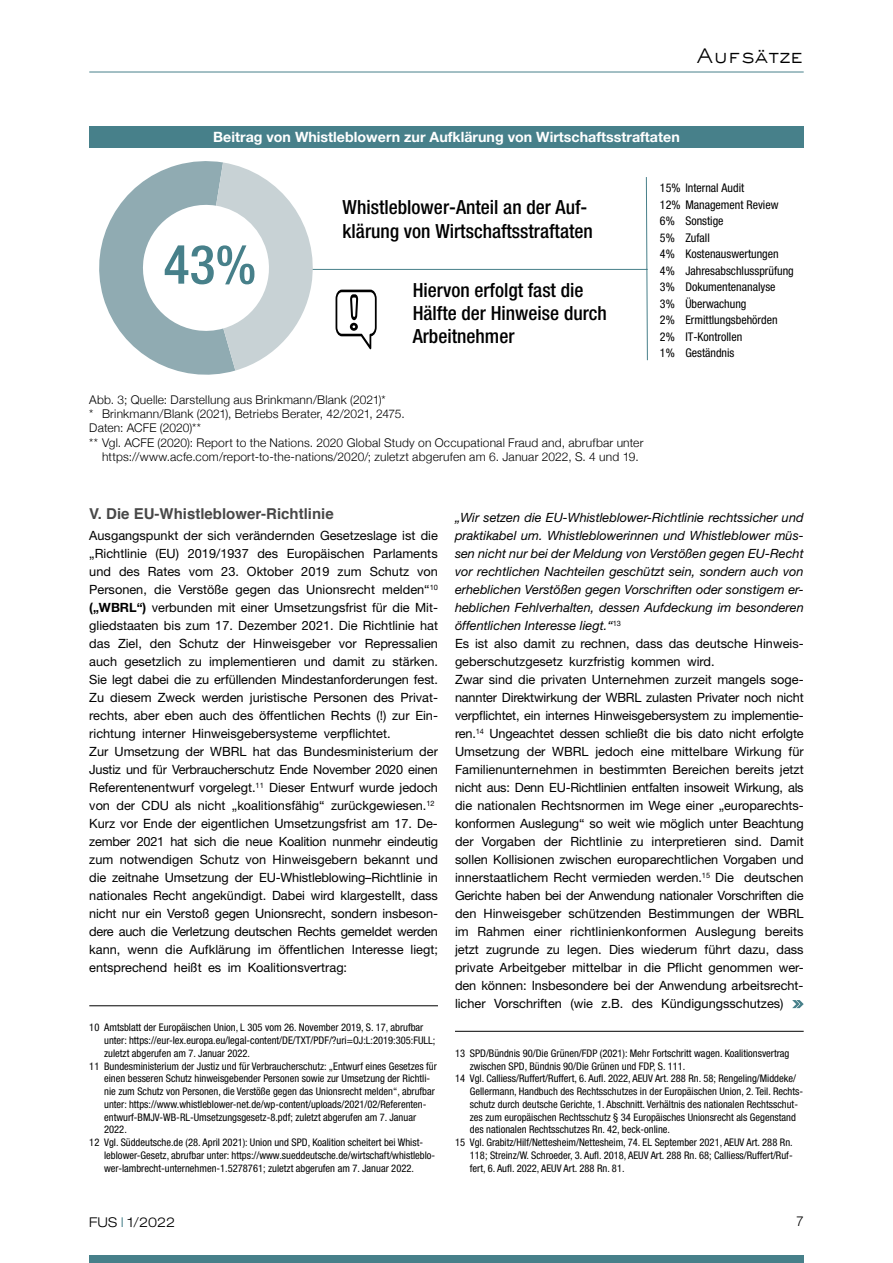
<style>
.page{position:relative;width:893px;height:1263px;background:#fff}
.page>*{position:absolute;margin:0;border:0;box-sizing:border-box;transform-origin:0 0}
.t1{font:500 condensed 54px "Helvetica Neue";color:#47808a}
.t2{font:500 condensed 19.5px/23.4px "Helvetica Neue";color:#000}
.t3{font:300 19.5px "AT Sackers Gothic";color:#000}
.t4{font:700 15px "Helvetica";color:#484848}
.t5{font:700 14.25px "Helvetica Neue";color:#fff}
.t6{font:300 expanded 13.5px "Helvetica Neue";color:#000}
.t7{font:300 13.5px "Helvetica";color:#000}
.t8{font:12.75px/18px "Helvetica Neue";color:#000}
.t9{font:300 12px "Helvetica Neue";letter-spacing:.015em;color:#000}
.t10{font:condensed 12px/16.5px "Helvetica Neue";color:#000}
.t11{font:condensed 10.5px "Helvetica Neue";color:#000}
.s1{font-weight:700}
.s2{font-style:italic}
.s3{color:#47808a}
</style>
<div class="page">
<hr style="left:89px;top:72px;width:715px;height:1px;background:#47808a">
<div style="left:89px;top:1255px;width:715px;height:8px;background:#47808a"></div>
<svg style="left:792px;top:1000px;width:12px;height:8px"></svg>
<hr style="left:89px;top:1005px;width:349px;height:1px;background:#000">
<hr style="left:455px;top:1031px;width:349px;height:1px;background:#000">
<div style="left:89px;top:126px;width:715px;height:21px;background:#47808a"></div>
<svg style="left:321px;top:177px;width:327px;height:184px"></svg>
<svg style="left:99px;top:161px;width:222px;height:214px"></svg>
<svg style="left:336px;top:290px;width:41px;height:59px"></svg>
<h2 class="t3" style="left:697px;top:42px;width:108px">Aufsätze</h2>
<p class="t5" style="left:213px;top:128px;width:468px">Beitrag von Whistleblowern zur Aufklärung von Wirtschaftsstraftaten</p>
<h1 class="t1" style="left:164px;top:232px;width:94px">43%</h1>
<h2 class="t2" style="left:343px;top:195px;width:252px">Whistleblower-Anteil an der Auf&shy;klärung von Wirtschaftsstraftaten</h2>
<h2 class="t2" style="left:413px;top:278px;width:196px">Hiervon erfolgt fast die<br>Hälfte der Hinweise durch<br>Arbeitnehmer</h2>
<p class="t9" style="left:89px;top:392px;width:298px">Abb. 3; Quelle: Darstellung aus Brinkmann/Blank (2021)*</p>
<p class="t9" style="left:89px;top:406px;width:317px">* Brinkmann/Blank (2021), Betriebs Berater, 42/2021, 2475.</p>
<p class="t9" style="left:89px;top:421px;width:113px">Daten: ACFE (2020)**</p>
<p class="t9" style="left:89px;top:435px;width:556px">** Vgl. ACFE (2020): Report to the Nations. 2020 Global Study on Occupational Fraud and, abrufbar unter</p>
<p class="t9" style="left:102px;top:449px;width:538px">https://www.acfe.com/report-to-the-nations/2020/; zuletzt abgerufen am 6. Januar 2022, S. 4 und 19.</p>
<p class="t10" style="left:660px;top:180px;width:135px">15% Internal Audit<br>12% Management Review<br>6% Sonstige<br>5% Zufall<br>4% Kostenauswertungen<br>4% Jahresabschlussprüfung<br>3% Dokumentenanalyse<br>3% Überwachung<br>2% Ermittlungsbehörden<br>2% IT-Kontrollen<br>1% Geständnis</p>
<p class="t4" style="left:89px;top:502px;width:246px">V. Die EU-Whistleblower-Richtlinie</p>
<p class="t8" style="left:89px;top:526px;width:350px">Ausgangspunkt der sich verändernden Gesetzeslage ist die „Richtlinie (EU) 2019/1937 des Europäischen Parlaments und des Rates vom 23. Oktober 2019 zum Schutz von Personen, die Verstöße gegen das Unionsrecht melden“<sup>10 </sup><span class="s1">(„WBRL“)</span> verbunden mit einer Umsetzungsfrist für die Mit&shy;gliedstaaten bis zum 17. Dezember 2021. Die Richtlinie hat das Ziel, den Schutz der Hinweisgeber vor Repressalien auch gesetzlich zu implementieren und damit zu stärken.<br>Sie legt dabei die zu erfüllenden Mindestanforderungen fest.<br>Zu diesem Zweck werden juristische Personen des Privat&shy;rechts, aber eben auch des öffentlichen Rechts (!) zur Ein&shy;richtung interner Hinweisgebersysteme verpflichtet.<br>Zur Umsetzung der WBRL hat das Bundesministerium der Justiz und für Verbraucherschutz Ende November 2020 einen Referentenentwurf vorgelegt.<sup>11</sup> Dieser Entwurf wurde jedoch von der CDU als nicht „koalitionsfähig“ zurückgewiesen.<sup>12<br></sup>Kurz vor Ende der eigentlichen Umsetzungsfrist am 17. De&shy;zember 2021 hat sich die neue Koalition nunmehr eindeutig zum notwendigen Schutz von Hinweisgebern bekannt und die zeitnahe Umsetzung der EU-Whistleblowing–Richtlinie in nationales Recht angekündigt. Dabei wird klargestellt, dass nicht nur ein Verstoß gegen Unionsrecht, sondern insbeson&shy;dere auch die Verletzung deutschen Rechts gemeldet werden kann, wenn die Aufklärung im öffentlichen Interesse liegt; entsprechend heißt es im Koalitionsvertrag:</p>
<p class="t11" style="left:89px;top:1021px;width:336px">10 Amtsblatt der Europäischen Union, L 305 vom 26. November 2019, S. 17, abrufbar</p>
<p class="t11" style="left:104px;top:1034px;width:333px">unter: https://eur-lex.europa.eu/legal-content/DE/TXT/PDF/?uri=OJ:L:2019:305:FULL;</p>
<p class="t11" style="left:104px;top:1047px;width:147px">zuletzt abgerufen am 7. Januar 2022.</p>
<p class="t11" style="left:89px;top:1060px;width:349px">11 Bundesministerium der Justiz und für Verbraucherschutz: „Entwurf eines Gesetzes für</p>
<p class="t11" style="left:104px;top:1072px;width:328px">einen besseren Schutz hinweisgebender Personen sowie zur Umsetzung der Richtli-</p>
<p class="t11" style="left:104px;top:1085px;width:332px">nie zum Schutz von Personen, die Verstöße gegen das Unionsrecht melden“, abrufbar</p>
<p class="t11" style="left:104px;top:1098px;width:324px">unter: https://www.whistleblower-net.de/wp-content/uploads/2021/02/Referenten-</p>
<p class="t11" style="left:104px;top:1111px;width:313px">entwurf-BMJV-WB-RL-Umsetzungsgesetz-8.pdf; zuletzt abgerufen am 7. Januar</p>
<p class="t11" style="left:104px;top:1123px;width:24px">2022.</p>
<p class="t11" style="left:89px;top:1136px;width:335px">12 Vgl. Süddeutsche.de (28. April 2021): Union und SPD, Koalition scheitert bei Whist-</p>
<p class="t11" style="left:104px;top:1149px;width:333px">leblower-Gesetz, abrufbar unter: https://www.sueddeutsche.de/wirtschaft/whistleblo-</p>
<p class="t11" style="left:104px;top:1162px;width:311px">wer-lambrecht-unternehmen-1.5278761; zuletzt abgerufen am 7. Januar 2022.</p>
<p class="t8" style="left:455px;top:508px;width:350px"><span class="s2">„Wir setzen die EU-Whistleblower-Richtlinie rechtssicher und praktikabel um. Whistleblowerinnen und Whistleblower müs&shy;sen nicht nur bei der Meldung von Verstößen gegen EU-Recht vor rechtlichen Nachteilen geschützt sein, sondern auch von erheblichen Verstößen gegen Vorschriften oder sonstigem er&shy;heblichen Fehlverhalten, dessen Aufdeckung im besonderen öffentlichen Interesse liegt.“</span><sup>13<br></sup>Es ist also damit zu rechnen, dass das deutsche Hinweis&shy;geberschutzgesetz kurzfristig kommen wird.<br>Zwar sind die privaten Unternehmen zurzeit mangels soge&shy;nannter Direktwirkung der WBRL zulasten Privater noch nicht verpflichtet, ein internes Hinweisgebersystem zu implementie&shy;ren.<sup>14</sup> Ungeachtet dessen schließt die bis dato nicht erfolgte Umsetzung der WBRL jedoch eine mittelbare Wirkung für Familienunternehmen in bestimmten Bereichen bereits jetzt nicht aus: Denn EU-Richtlinien entfalten insoweit Wirkung, als die nationalen Rechtsnormen im Wege einer „europarechts&shy;konformen Auslegung“ so weit wie möglich unter Beachtung der Vorgaben der Richtlinie zu interpretieren sind. Damit sollen Kollisionen zwischen europarechtlichen Vorgaben und innerstaatlichem Recht vermieden werden.<sup>15</sup> Die deutschen Gerichte haben bei der Anwendung nationaler Vorschriften die den Hinweisgeber schützenden Bestimmungen der WBRL im Rahmen einer richtlinienkonformen Auslegung bereits jetzt zugrunde zu legen. Dies wiederum führt dazu, dass private Arbeitgeber mittelbar in die Pflicht genommen wer&shy;den können: Insbesondere bei der Anwendung arbeitsrecht&shy;licher Vorschriften (wie z.B. des Kündigungsschutzes)</p>
<p class="t11" style="left:455px;top:1047px;width:336px">13 SPD/Bündnis 90/Die Grünen/FDP (2021): Mehr Fortschritt wagen. Koalitionsvertrag</p>
<p class="t11" style="left:470px;top:1060px;width:217px">zwischen SPD, Bündnis 90/Die Grünen und FDP, S. 111.</p>
<p class="t11" style="left:455px;top:1072px;width:343px">14 Vgl. Calliess/Ruffert/Ruffert, 6. Aufl. 2022, AEUV Art. 288 Rn. 58; Rengeling/Middeke/</p>
<p class="t11" style="left:470px;top:1085px;width:335px">Gellermann, Handbuch des Rechtsschutzes in der Europäischen Union, 2. Teil. Rechts-</p>
<p class="t11" style="left:470px;top:1098px;width:330px">schutz durch deutsche Gerichte, 1. Abschnitt. Verhältnis des nationalen Rechtsschut-</p>
<p class="t11" style="left:470px;top:1111px;width:328px">zes zum europäischen Rechtsschutz § 34 Europäisches Unionsrecht als Gegenstand</p>
<p class="t11" style="left:470px;top:1123px;width:202px">des nationalen Rechtsschutzes Rn. 42, beck-online.</p>
<p class="t11" style="left:455px;top:1136px;width:339px">15 Vgl. Grabitz/Hilf/Nettesheim/Nettesheim, 74. EL September 2021, AEUV Art. 288 Rn.</p>
<p class="t11" style="left:470px;top:1149px;width:324px">118; Streinz/W. Schroeder, 3. Aufl. 2018, AEUV Art. 288 Rn. 68; Calliess/Ruffert/Ruf-</p>
<p class="t11" style="left:470px;top:1162px;width:156px">fert, 6. Aufl. 2022, AEUV Art. 288 Rn. 81.</p>
<p class="t6" style="left:89px;top:1214px;width:87px">FUS <span class="s3">I</span> 1/2022</p>
<p class="t7" style="left:796px;top:1209px;width:9px">7</p>
</div>
